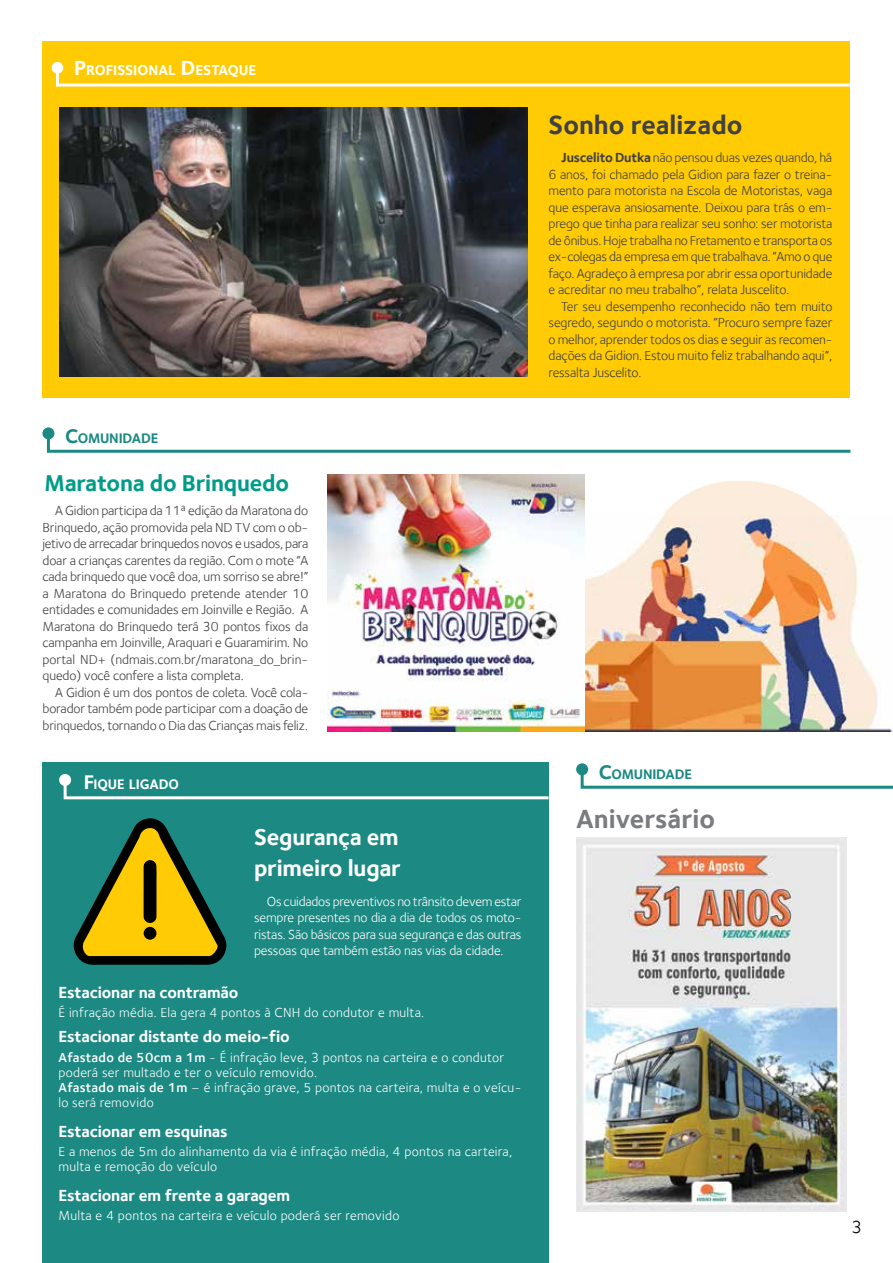
<style>
.page{position:relative;width:893px;height:1263px;background:#fff}
.page>*{position:absolute;margin:0;border:0;box-sizing:border-box;transform-origin:0 0}
.t1{font:700 27px "Foundry Sterling";color:#414042}
.t2{font:700 27px "Foundry Sterling";color:#7b7c7f}
.t3{font:700 23.55px/30.9px "Foundry Sterling";letter-spacing:-.01em;color:#fff}
.t4{font:700 23.55px "Foundry Sterling";letter-spacing:-.01em;color:#009c88}
.t5{font:18px "Foundry Sterling";color:#000}
.t6{font:700 16.5px "Foundry Sterling";letter-spacing:-.01em;color:#fff}
.t7{font:700 14.7px "Foundry Sterling";color:#fff}
.t8{font:700 14.25px "Foundry Sterling";letter-spacing:-.015em;color:#1c8983}
.t9{font:700 14.25px "Foundry Sterling";letter-spacing:-.01em;color:#fff}
.t10{font:13.5px/16.5px "Foundry Sterling";letter-spacing:-.01em;color:#414042;text-align:justify}
.t11{font:13.5px/15px "Foundry Sterling";letter-spacing:.02em;color:#fff}
.s1{font-size:21px}
.s2{font-size:20.25px}
.s3{font-weight:600}
.s4{font-weight:700}
</style>
<div class="page">
<img style="left:396px;top:515px;width:497px;height:217px">
<img style="left:664px;top:481px;width:164px;height:34px">
<div style="left:43px;top:41px;width:807px;height:357px;background:#ffcb05"></div>
<svg style="left:56px;top:65px;width:794px;height:22px"></svg>
<div style="left:52px;top:62px;width:11px;height:12px;background:#fff;border-radius:50%"></div>
<svg style="left:45px;top:430px;width:806px;height:23px"></svg>
<div style="left:42px;top:427px;width:12px;height:12px;background:#1c8983;border-radius:50%"></div>
<div style="left:43px;top:763px;width:506px;height:500px;background:#1c8983"></div>
<svg style="left:62px;top:777px;width:487px;height:23px"></svg>
<div style="left:59px;top:774px;width:12px;height:12px;background:#fff;border-radius:50%"></div>
<img style="left:327px;top:474px;width:258px;height:257px">
<img style="left:60px;top:107px;width:467px;height:269px">
<svg style="left:579px;top:766px;width:314px;height:23px"></svg>
<div style="left:576px;top:763px;width:12px;height:12px;background:#1c8983;border-radius:50%"></div>
<img style="left:576px;top:838px;width:270px;height:373px">
<svg style="left:74px;top:818px;width:152px;height:147px"></svg>
<div style="left:144px;top:927px;width:12px;height:13px;background:#000;border-radius:50%"></div>
<p class="t7" style="left:74px;top:61px;width:184px"><span class="s1">P</span>ROFISSIONAL <span class="s1">D</span> ESTAQUE</p>
<p class="t8" style="left:65px;top:429px;width:95px"><span class="s2">C</span>OMUNIDADE</p>
<h2 class="t4" style="left:45px;top:469px;width:246px">Maratona do Brinquedo</h2>
<p class="t10" style="left:43px;top:502px;width:267px;text-indent:13px">A Gidion participa da 11ª edição da Maratona do Brinquedo, ação promovida pela ND TV com o ob&shy;jetivo de arrecadar brinquedos novos e usados, para doar a crianças carentes da região. Com o mote “A cada brinquedo que você doa, um sorriso se abre!” a Maratona do Brinquedo pretende atender 10 entidades e comunidades em Joinville e Região. A Maratona do Brinquedo terá 30 pontos fixos da campanha em Joinville, Araquari e Guaramirim. No portal ND+ (ndmais.com.br/maratona_do_brin&shy;quedo) você confere a lista completa.</p>
<p class="t10" style="left:43px;top:684px;width:267px;text-indent:13px">A Gidion é um dos pontos de coleta. Você cola&shy;borador também pode participar com a doação de brinquedos, tornando o Dia das Crianças mais feliz.</p>
<p class="t9" style="left:84px;top:776px;width:97px"><span class="s2">F</span>IQUE LIGADO</p>
<h2 class="t3" style="left:254px;top:821px;width:148px">Segurança em primeiro lugar</h2>
<p class="t11" style="left:254px;top:893px;width:269px;line-height:16.5px;text-align:justify;text-indent:13px">Os cuidados preventivos no trânsito devem estar sempre presentes no dia a dia de todos os moto&shy;ristas. São básicos para sua segurança e das outras pessoas que também estão nas vias da cidade.</p>
<p class="t6" style="left:59px;top:982px;width:181px">Estacionar na contramão</p>
<p class="t11" style="left:59px;top:1005px;width:367px">É infração média. Ela gera 4 pontos à CNH do condutor e multa.</p>
<p class="t6" style="left:59px;top:1027px;width:233px">Estacionar distante do meio-fio</p>
<p class="t11" style="left:59px;top:1049px;width:464px"><span class="s3">Afastado de 50cm a 1m</span> - É infração leve, 3 pontos na carteira e o condutor poderá ser multado e ter o veículo removido.<br><span class="s3">Afastado mais de 1m</span> – é infração grave, 5 pontos na carteira, multa e o veícu&shy;lo será removido</p>
<p class="t6" style="left:59px;top:1121px;width:171px">Estacionar em esquinas</p>
<p class="t11" style="left:59px;top:1144px;width:455px">E a menos de 5m do alinhamento da via é infração média, 4 pontos na carteira, multa e remoção do veículo</p>
<p class="t6" style="left:59px;top:1185px;width:233px">Estacionar em frente a garagem</p>
<p class="t11" style="left:59px;top:1208px;width:342px">Multa e 4 pontos na carteira e veículo poderá ser removido</p>
<h1 class="t1" style="left:549px;top:109px;width:195px">Sonho realizado</h1>
<p class="t10" style="left:549px;top:149px;width:285px;text-indent:13px"><span class="s4">Juscelito Dutka</span> não pensou duas vezes quando, há 6 anos, foi chamado pela Gidion para fazer o treina&shy;mento para motorista na Escola de Motoristas, vaga que esperava ansiosamente. Deixou para trás o em&shy;prego que tinha para realizar seu sonho: ser motorista de ônibus. Hoje trabalha no Fretamento e transporta os ex-colegas da empresa em que trabalhava. “Amo o que faço. Agradeço à empresa por abrir essa oportunidade e acreditar no meu trabalho”, relata Juscelito.</p>
<p class="t10" style="left:549px;top:298px;width:285px;text-indent:13px">Ter seu desempenho reconhecido não tem muito segredo, segundo o motorista. “Procuro sempre fazer o melhor, aprender todos os dias e seguir as recomen&shy;dações da Gidion. Estou muito feliz trabalhando aqui”, ressalta Juscelito.</p>
<p class="t8" style="left:599px;top:765px;width:95px"><span class="s2">C</span>OMUNIDADE</p>
<h1 class="t2" style="left:576px;top:802px;width:140px">Aniversário</h1>
<h3 class="t5" style="left:851px;top:1217px;width:12px">3</h3>
</div>
